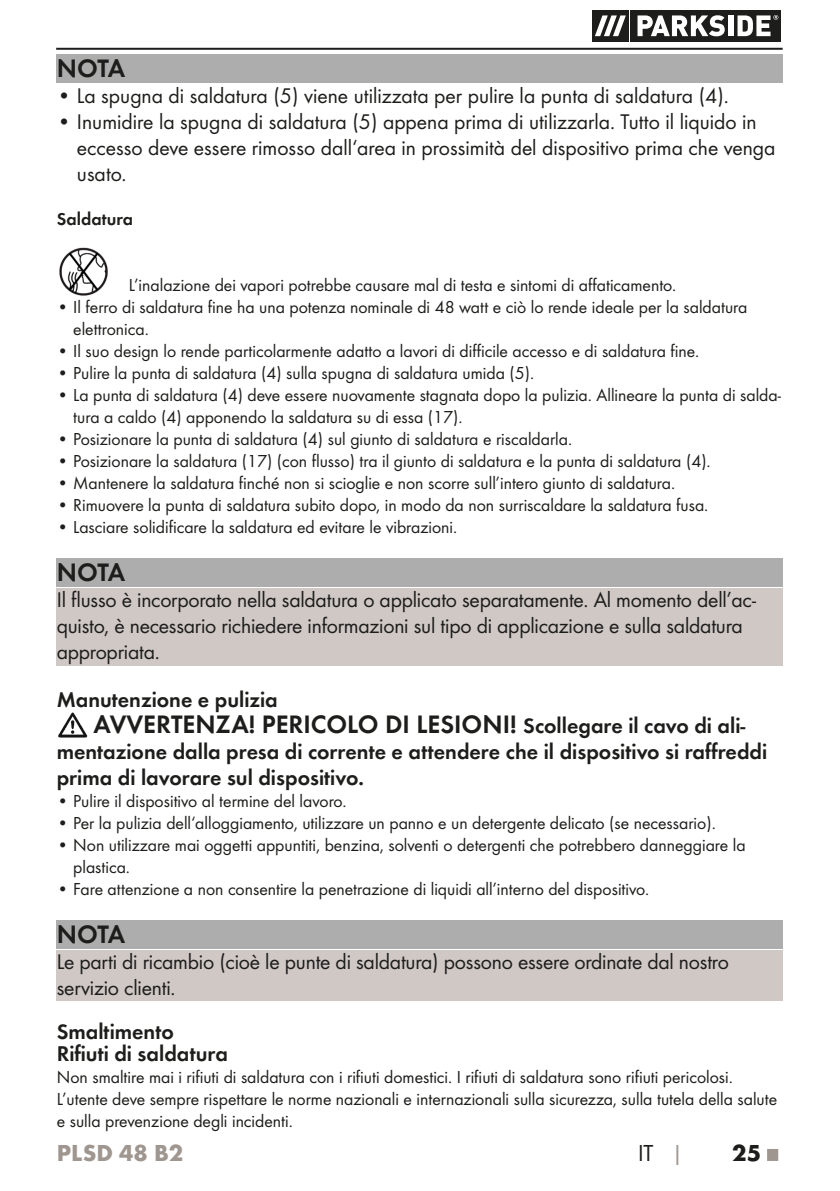
<style>
.page{position:relative;width:840px;height:1191px;background:#fff}
.page>*{position:absolute;margin:0;border:0;box-sizing:border-box;transform-origin:0 0}
.t1{font:26px "Futura Dem";color:#1d1d1b}
.t2{font:700 24px "Futura";color:#9f9690}
.t3{font:24px "Futura Boo";color:#1d1d1b}
.t4{font:700 24px "Futura";color:#1d1d1b}
.t5{font:22px/26px "Futura Boo";letter-spacing:-.01em;color:#1d1d1b}
.t6{font:22px/26px "Futura Dem";color:#1d1d1b}
.t7{font:18px/22px "Futura Boo";color:#1d1d1b}
.t8{font:18px "Futura Dem";color:#1d1d1b}
.s1{font-size:22px}
.s2{color:#9f9690}
</style>
<div class="page">
<div style="left:590px;top:9px;width:192px;height:34px;background:linear-gradient(to right,#1d1d1b,#1d1d1b)"></div>
<div style="left:591px;top:10px;width:37px;height:31px;background:#1d1d1b"></div>
<div style="left:630px;top:10px;width:150px;height:31px;background:#1d1d1b"></div>
<svg style="left:595px;top:15px;width:30px;height:21px"></svg>
<svg style="left:637px;top:15px;width:87px;height:21px"></svg>
<div style="left:727px;top:15px;width:5px;height:21px;background:#fff"></div>
<svg style="left:737px;top:15px;width:41px;height:21px"></svg>
<hr style="left:56px;top:48px;width:726px;height:2px;background:#1d1d1b">
<div style="left:766px;top:1149px;width:11px;height:12px;background:#9f9690"></div>
<div style="left:57px;top:54px;width:725px;height:29px;background:#adadad"></div>
<div style="left:57px;top:558px;width:725px;height:29px;background:#adadad"></div>
<div style="left:57px;top:588px;width:725px;height:78px;background:#cfc8c5"></div>
<div style="left:57px;top:920px;width:725px;height:29px;background:#adadad"></div>
<div style="left:57px;top:950px;width:725px;height:51px;background:#cfc8c5"></div>
<img style="left:59px;top:247px;width:49px;height:49px">
<img style="left:58px;top:712px;width:30px;height:26px">
<h1 class="t1" style="left:57px;top:49px;width:70px">NOTA</h1>
<p class="t5" style="left:57px;top:81px;width:673px">• La spugna di saldatura (5) viene utilizzata per pulire la punta di saldatura (4).</p>
<p class="t5" style="left:77px;top:107px;width:699px;text-indent:-20px">• Inumidire la spugna di saldatura (5) appena prima di utilizzarla. Tutto il liquido in eccesso deve essere rimosso dall‘area in prossimità del dispositivo prima che venga usato.</p>
<p class="t8" style="left:57px;top:205px;width:78px">Saldatura</p>
<p class="t7" style="left:129px;top:273px;width:548px">L’inalazione dei vapori potrebbe causare mal di testa e sintomi di affaticamento.</p>
<p class="t7" style="left:73px;top:295px;width:675px;text-indent:-17px">• Il ferro di saldatura fine ha una potenza nominale di 48 watt e ciò lo rende ideale per la saldatura elettronica.</p>
<p class="t7" style="left:57px;top:339px;width:643px">• Il suo design lo rende particolarmente adatto a lavori di difficile accesso e di saldatura fine.</p>
<p class="t7" style="left:57px;top:361px;width:478px">• Pulire la punta di saldatura (4) sulla spugna di saldatura umida (5).</p>
<p class="t7" style="left:73px;top:383px;width:708px;text-indent:-17px">• La punta di saldatura (4) deve essere nuovamente stagnata dopo la pulizia. Allineare la punta di salda&shy;tura a caldo (4) apponendo la saldatura su di essa (17).</p>
<p class="t7" style="left:57px;top:427px;width:516px">• Posizionare la punta di saldatura (4) sul giunto di saldatura e riscaldarla.</p>
<p class="t7" style="left:57px;top:449px;width:655px">• Posizionare la saldatura (17) (con flusso) tra il giunto di saldatura e la punta di saldatura (4).</p>
<p class="t7" style="left:57px;top:471px;width:619px">• Mantenere la saldatura finché non si scioglie e non scorre sull’intero giunto di saldatura.</p>
<p class="t7" style="left:57px;top:493px;width:652px">• Rimuovere la punta di saldatura subito dopo, in modo da non surriscaldare la saldatura fusa.</p>
<p class="t7" style="left:57px;top:515px;width:402px">• Lasciare solidificare la saldatura ed evitare le vibrazioni.</p>
<h1 class="t1" style="left:57px;top:553px;width:70px">NOTA</h1>
<p class="t5" style="left:57px;top:585px;width:700px">Il flusso è incorporato nella saldatura o applicato separatamente. Al momento dell’ac&shy;quisto, è necessario richiedere informazioni sul tipo di applicazione e sulla saldatura appropriata.</p>
<p class="t6" style="left:57px;top:685px;width:222px">Manutenzione e pulizia</p>
<h1 class="t1" style="left:94px;top:705px;width:653px">AVVERTENZA! PERICOLO DI LESIONI! <span class="s1">Scollegare il cavo di ali-</span></h1>
<p class="t6" style="left:57px;top:737px;width:711px">mentazione dalla presa di corrente e attendere che il dispositivo si raffreddi prima di lavorare sul dispositivo.</p>
<p class="t7" style="left:57px;top:789px;width:291px">• Pulire il dispositivo al termine del lavoro.</p>
<p class="t7" style="left:57px;top:811px;width:660px">• Per la pulizia dell‘alloggiamento, utilizzare un panno e un detergente delicato (se necessario).</p>
<p class="t7" style="left:73px;top:833px;width:673px;text-indent:-17px">• Non utilizzare mai oggetti appuntiti, benzina, solventi o detergenti che potrebbero danneggiare la plastica.</p>
<p class="t7" style="left:57px;top:877px;width:593px">• Fare attenzione a non consentire la penetrazione di liquidi all’interno del dispositivo.</p>
<h1 class="t1" style="left:57px;top:915px;width:70px">NOTA</h1>
<p class="t5" style="left:57px;top:947px;width:673px">Le parti di ricambio (cioè le punte di saldatura) possono essere ordinate dal nostro servizio clienti.</p>
<p class="t6" style="left:57px;top:1019px;width:173px;line-height:22px">Smaltimento<br>Rifiuti di saldatura</p>
<p class="t7" style="left:57px;top:1065px;width:721px">Non smaltire mai i rifiuti di saldatura con i rifiuti domestici. I rifiuti di saldatura sono rifiuti pericolosi.<br>L’utente deve sempre rispettare le norme nazionali e internazionali sulla sicurezza, sulla tutela della salute e sulla prevenzione degli incidenti.</p>
<h2 class="t2" style="left:57px;top:1135px;width:128px">PLSD 48 B2</h2>
<h2 class="t3" style="left:637px;top:1136px;width:47px">IT <span class="s2">|</span></h2>
<h2 class="t4" style="left:731px;top:1135px;width:30px">25</h2>
</div>
